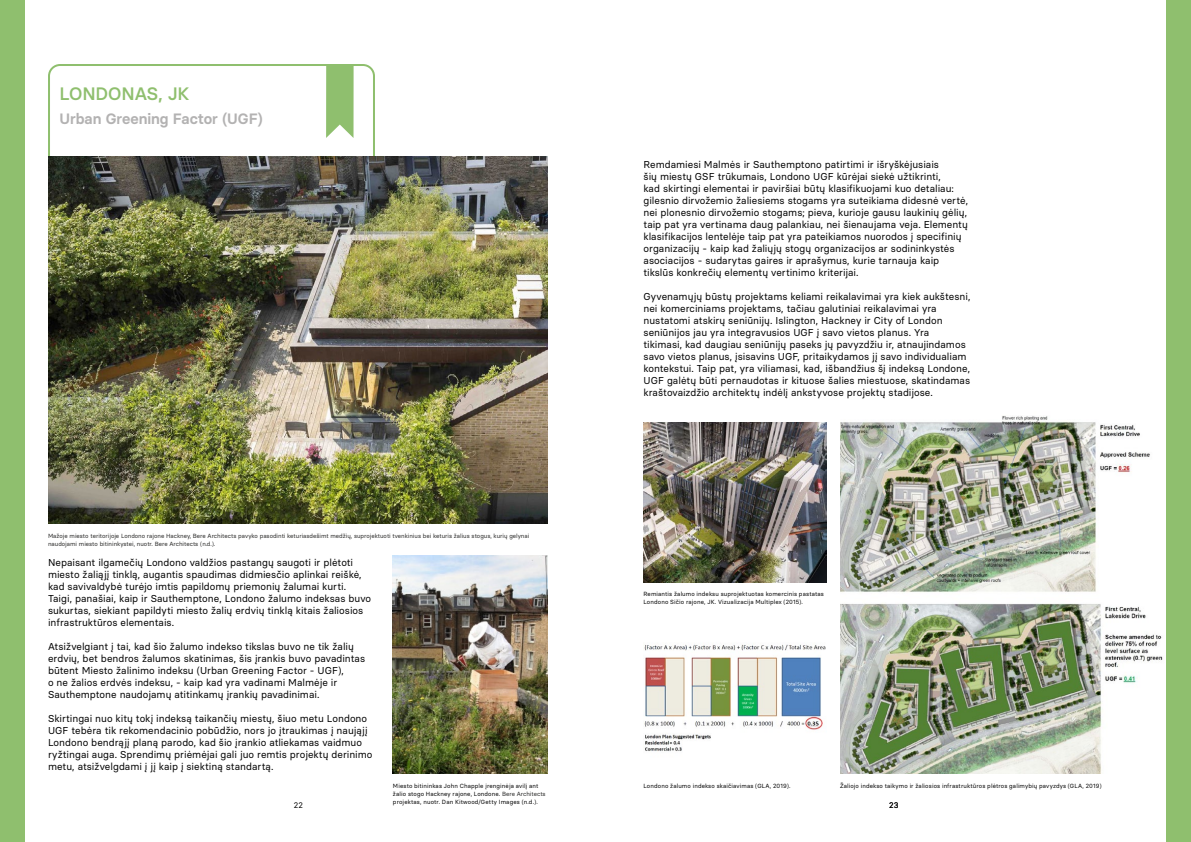
<style>
.page{position:relative;width:1191px;height:842px;background:#fff}
.page>*{position:absolute;margin:0;border:0;box-sizing:border-box;transform-origin:0 0}
.t1{font:500 18px "Basier Square";letter-spacing:-.005em;color:#8fbf6e}
.t2{font:600 15px "Basier Square";letter-spacing:-.005em;color:#b3b2b2}
.t3{font:10px/12px "Basier Square";color:#000}
.t4{font:8px "Basier Square";color:#000}
.t5{font:6px/8px "Basier Square";letter-spacing:.02em;color:#000}
.t6{font:6px/8px "Basier Square";color:#282827}
.s1{color:#282827}
</style>
<div class="page">
<div style="left:48px;top:64px;width:327px;height:114px;border:2px solid #8fbf6e;border-radius:11px"></div>
<img style="left:393px;top:555px;width:154px;height:219px">
<img style="left:48px;top:157px;width:499px;height:367px">
<div style="left:0;top:0;width:24px;height:842px;background:#8fbf6e"></div>
<svg style="left:326px;top:64px;width:27px;height:74px;background:#99c57c"></svg>
<img style="left:840px;top:412px;width:327px;height:362px">
<img style="left:644px;top:644px;width:182px;height:107px">
<img style="left:643px;top:423px;width:183px;height:159px">
<div style="left:1167px;top:0;width:24px;height:842px;background:#8fbf6e"></div>
<h1 class="t1" style="left:60px;top:82px;width:131px">LONDONAS, JK</h1>
<h2 class="t2" style="left:60px;top:109px;width:205px">Urban Greening Factor (UGF)</h2>
<p class="t6" style="left:48px;top:532px;width:483px">Mažoje miesto teritorijoje Londono rajone Hackney, Bere Architects pavyko pasodinti keturiasdešimt medžių, suprojektuoti tvenkinius bei keturis žalius stogus, kurių gelynai naudojami miesto bitininkystei, nuotr. Bere Architects (n.d.).</p>
<p class="t3" style="left:48px;top:556px;width:325px">Nepaisant ilgamečių Londono valdžios pastangų saugoti ir plėtoti miesto žaliąjį tinklą, augantis spaudimas didmiesčio aplinkai reiškė, kad savivaldybė turėjo imtis papildomų priemonių žalumai kurti.<br>Taigi, panašiai, kaip ir Sauthemptone, Londono žalumo indeksas buvo sukurtas, siekiant papildyti miesto žalių erdvių tinklą kitais žaliosios infrastruktūros elementais.</p>
<p class="t3" style="left:48px;top:640px;width:319px">Atsižvelgiant į tai, kad šio žalumo indekso tikslas buvo ne tik žalių erdvių, bet bendros žalumos skatinimas, šis įrankis buvo pavadintas būtent Miesto žalinimo indeksu (Urban Greening Factor - UGF),<br>o ne žalios erdvės indeksu, - kaip kad yra vadinami Malmėje ir Sauthemptone naudojamų atitinkamų įrankių pavadinimai.</p>
<p class="t3" style="left:48px;top:712px;width:326px">Skirtingai nuo kitų tokį indeksą taikančių miestų, šiuo metu Londono UGF tebėra tik rekomendacinio pobūdžio, nors jo įtraukimas į naująjį Londono bendrąjį planą parodo, kad šio įrankio atliekamas vaidmuo ryžtingai auga. Sprendimų priėmėjai gali juo remtis projektų derinimo metu, atsižvelgdami į jį kaip į siektiną standartą.</p>
<p class="t3" style="left:643px;top:158px;width:326px">Remdamiesi Malmės ir Sauthemptono patirtimi ir išryškėjusiais<br>šių miestų GSF trūkumais, Londono UGF kūrėjai siekė užtikrinti,<br>kad skirtingi elementai ir paviršiai būtų klasifikuojami kuo detaliau: gilesnio dirvožemio žaliesiems stogams yra suteikiama didesnė vertė, nei plonesnio dirvožemio stogams; pieva, kurioje gausu laukinių gėlių, taip pat yra vertinama daug palankiau, nei šienaujama veja. Elementų klasifikacijos lentelėje taip pat yra pateikiamos nuorodos į specifinių organizacijų - kaip kad žaliųjų stogų organizacijos ar sodininkystės asociacijos - sudarytas gaires ir aprašymus, kurie tarnauja kaip tikslūs konkrečių elementų vertinimo kriterijai.</p>
<p class="t3" style="left:643px;top:290px;width:328px">Gyvenamųjų būstų projektams keliami reikalavimai yra kiek aukštesni, nei komerciniams projektams, tačiau galutiniai reikalavimai yra nustatomi atskirų seniūnijų. Islington, Hackney ir City of London seniūnijos jau yra integravusios UGF į savo vietos planus. Yra tikimasi, kad daugiau seniūnijų paseks jų pavyzdžiu ir, atnaujindamos savo vietos planus, įsisavins UGF, pritaikydamos jį savo individualiam kontekstui. Taip pat, yra viliamasi, kad, išbandžius šį indeksą Londone, UGF galėtų būti pernaudotas ir kituose šalies miestuose, skatindamas kraštovaizdžio architektų indėlį ankstyvose projektų stadijose.</p>
<p class="t5" style="left:643px;top:590px;width:182px">Remiantis žalumo indeksu suprojektuotas komercinis pastatas<br>Londono Sičio rajone, JK. Vizualizacija Multiplex (2015).</p>
<p class="t5" style="left:840px;top:782px;width:263px">Žaliojo indekso taikymo ir žaliosios infrastruktūros plėtros galimybių pavyzdys (GLA, 2019)</p>
<p class="t5" style="left:643px;top:782px;width:148px">Londono žalumo indekso skaičiavimas (GLA, 2019).</p>
<p class="t5" style="left:393px;top:782px;width:154px">Miesto bitininkas John Chapple įrenginėja avilį ant žalio stogo Hackney rajone, Londone. <span class="s1">Bere Architects </span>projektas, nuotr. Dan Kitwood/Getty Images (n.d.).</p>
<p class="t4" style="left:294px;top:800px;width:11px">22</p>
<p class="t4" style="left:889px;top:800px;width:11px">23</p>
</div>
